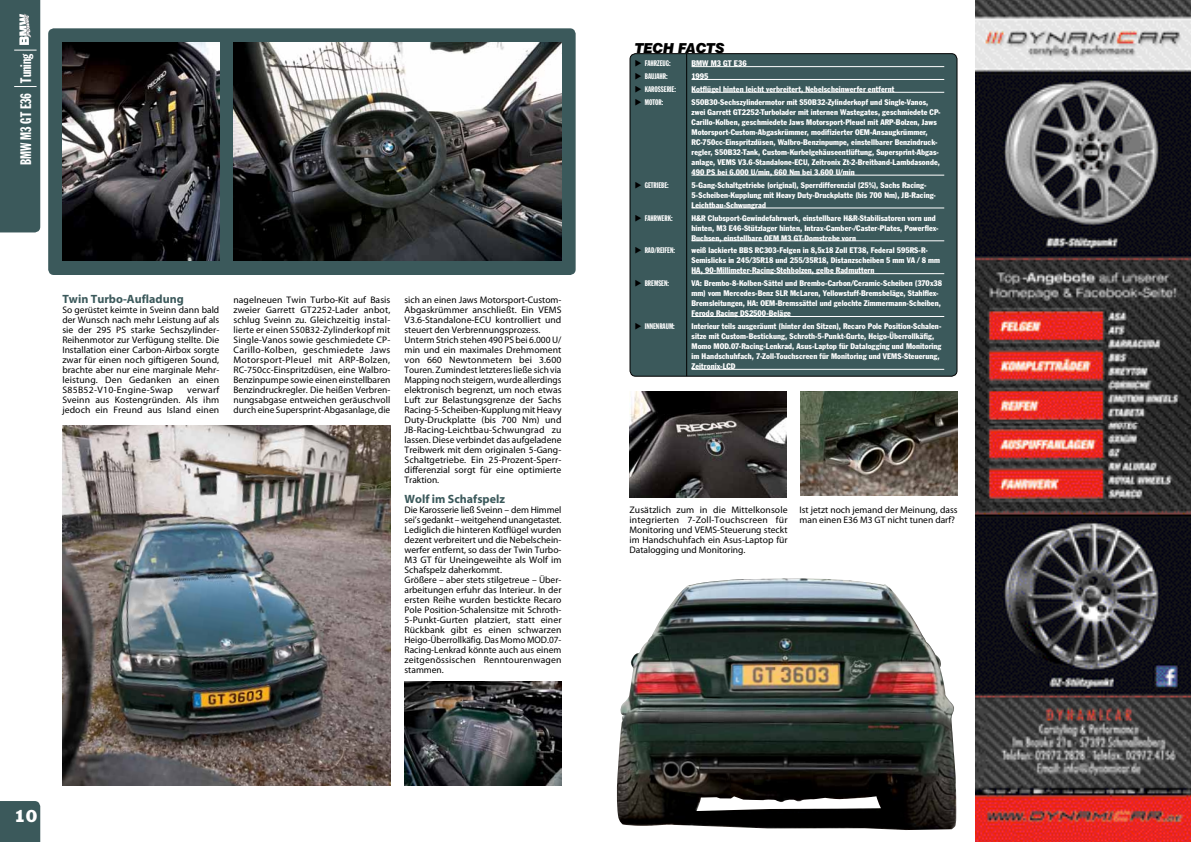
<style>
.page{position:relative;width:1191px;height:842px;background:#fff}
.page>*{position:absolute;margin:0;border:0;box-sizing:border-box;transform-origin:0 0}
.t1{font:16px "Franklin Gothic";color:#fff}
.t2{font:15px "Franklin Gothic Extra Cond";color:#fff}
.t3{font:italic 900 14px "Helvetica BQ";color:#000}
.t4{font:700 12px "Myriad";color:#3b595b}
.t5{font:9.5px/10px "Myriad";color:#000;text-align:justify}
.t6{font:condensed 8px/10px "Franklin Gothic";letter-spacing:.01em;color:#fff}
.t7{font:8px "Franklin Gothic Extra Cond";color:#fff}
.s1{color:#000}
</style>
<div class="page">
<div style="left:48px;top:28px;width:527px;height:247px;background:#3b595b;border-radius:6px"></div>
<img style="left:975px;top:0;width:216px;height:842px">
<img style="left:62px;top:425px;width:328px;height:360px">
<img style="left:616px;top:578px;width:340px;height:252px">
<div style="left:0;top:801px;width:40px;height:41px;background:#3b595b"></div>
<div style="left:630px;top:54px;width:327px;height:322px;background:#3b595b;border-radius:6px"></div>
<div style="left:629px;top:53px;width:328px;height:324px;border:1px solid #000;border-radius:6px"></div>
<hr style="left:686px;top:54px;width:1px;height:322px;background:#000">
<hr style="left:691px;top:66px;width:253px;height:1px;background:#fff">
<hr style="left:691px;top:79px;width:253px;height:1px;background:#fff">
<hr style="left:691px;top:92px;width:253px;height:1px;background:#fff">
<hr style="left:691px;top:175px;width:253px;height:1px;background:#fff">
<hr style="left:691px;top:208px;width:253px;height:1px;background:#fff">
<hr style="left:691px;top:241px;width:253px;height:1px;background:#fff">
<hr style="left:691px;top:273px;width:253px;height:1px;background:#fff">
<hr style="left:691px;top:316px;width:253px;height:1px;background:#fff">
<hr style="left:691px;top:369px;width:253px;height:1px;background:#fff">
<div style="left:0;top:0;width:40px;height:232px;background:#3b595b"></div>
<img style="left:62px;top:43px;width:157px;height:218px">
<img style="left:629px;top:391px;width:157px;height:106px">
<img style="left:234px;top:43px;width:327px;height:218px">
<img style="left:800px;top:391px;width:157px;height:105px">
<img style="left:404px;top:682px;width:157px;height:103px">
<h2 class="t2" style="left:18px;top:82px;width:30px;rotate:-90deg">TUNING</h2>
<h2 class="t2" style="left:18px;top:165px;width:74px;rotate:-90deg">BMW M3 GT E36</h2>
<p class="t4" style="left:62px;top:292px;width:123px">Twin Turbo-Aufladung</p>
<p class="t5" style="left:62px;top:305px;width:158px">So gerüstet keimte in Sveinn dann bald der Wunsch nach mehr Leistung auf als sie der 295 PS starke Sechszylinder-Reihenmotor zur Verfügung stellte. Die Installation einer Carbon-Airbox sorgte zwar für einen noch giftigeren Sound, brachte aber nur eine marginale Mehr&shy;leistung. Den Gedanken an einen S85B52-V10-Engine-Swap</p>
<p class="t5" style="left:62px;top:385px;width:158px;text-indent:125px">verwarf Sveinn aus Kostengründen. Als ihm jedoch ein Freund aus Island einen</p>
<h3 class="t3" style="left:635px;top:40px;width:91px">TECH FACTS</h3>
<p class="t7" style="left:635px;top:59px;width:37px"><span class="s1">◆</span> FAHRZEUG:</p>
<p class="t6" style="left:691px;top:58px;width:57px">BMW M3 GT E36</p>
<p class="t7" style="left:635px;top:72px;width:34px"><span class="s1">◆</span> BAUJAHR:</p>
<p class="t6" style="left:691px;top:71px;width:18px">1995</p>
<p class="t7" style="left:635px;top:85px;width:43px"><span class="s1">◆</span> KAROSSERIE:</p>
<p class="t6" style="left:691px;top:84px;width:204px">Kotflügel hinten leicht verbreitert, Nebelscheinwerfer entfernt</p>
<p class="t7" style="left:635px;top:98px;width:30px"><span class="s1">◆</span> MOTOR:</p>
<p class="t6" style="left:691px;top:97px;width:251px">S50B30-Sechszylindermotor mit S50B32-Zylinderkopf und Single-Vanos, zwei Garrett GT2252-Turbolader mit internen Wastegates, geschmiedete CP-Carillo-Kolben, geschmiedete Jaws Motorsport-Pleuel mit ARP-Bolzen, Jaws Motorsport-Custom-Abgaskrümmer, modifizierter OEM-Ansaugkrümmer, RC-750cc-Einspritzdüsen, Walbro-Benzinpumpe, einstellbarer Benzindruck&shy;regler, S50B32-Tank, Custom-Kurbelgehäuseentlüftung, Supersprint-Abgas&shy;anlage, VEMS V3.6-Standalone-ECU, Zeitronix Zt-2-Breitband-Lambdasonde, 490 PS bei 6.000 U/min, 660 Nm bei 3.600 U/min</p>
<p class="t7" style="left:635px;top:181px;width:35px"><span class="s1">◆</span> GETRIEBE:</p>
<p class="t6" style="left:691px;top:180px;width:246px">5-Gang-Schaltgetriebe (original), Sperrdifferenzial (25%), Sachs Racing-<br>5-Scheiben-Kupplung mit Heavy Duty-Druckplatte (bis 700 Nm), JB-Racing-<br>Leichtbau-Schwungrad</p>
<p class="t7" style="left:635px;top:213px;width:39px"><span class="s1">◆</span> FAHRWERK:</p>
<p class="t6" style="left:691px;top:213px;width:248px">H&amp;R Clubsport-Gewindefahrwerk, einstellbare H&amp;R-Stabilisatoren vorn und hinten, M3 E46-Stützlager hinten, Intrax-Camber-/Caster-Plates, Powerflex-<br>Buchsen, einstellbare OEM M3 GT-Domstrebe vorn</p>
<p class="t7" style="left:635px;top:246px;width:42px"><span class="s1">◆</span> RAD/REIFEN:</p>
<p class="t6" style="left:691px;top:245px;width:250px">weiß lackierte BBS RC303-Felgen in 8,5x18 Zoll ET38, Federal 595RS-R-<br>Semislicks in 245/35R18 und 255/35R18, Distanzscheiben 5 mm VA / 8 mm<br>HA, 90-Millimeter-Racing-Stehbolzen, gelbe Radmuttern</p>
<p class="t7" style="left:635px;top:279px;width:36px"><span class="s1">◆</span> BREMSEN:</p>
<p class="t6" style="left:691px;top:278px;width:252px">VA: Brembo-8-Kolben-Sättel und Brembo-Carbon/Ceramic-Scheiben (370x38 mm) vom Mercedes-Benz SLR McLaren, Yellowstuff-Bremsbeläge, Stahlflex-Bremsleitungen, HA: OEM-Bremssättel und gelochte Zimmermann-Scheiben, Ferodo Racing DS2500-Beläge</p>
<p class="t7" style="left:635px;top:322px;width:42px"><span class="s1">◆</span> INNENRAUM:</p>
<p class="t6" style="left:691px;top:321px;width:251px">Interieur teils ausgeräumt (hinter den Sitzen), Recaro Pole Position-Schalen&shy;sitze mit Custom-Bestickung, Schroth-5-Punkt-Gurte, Heigo-Überrollkäfig, Momo MOD.07-Racing-Lenkrad, Asus-Laptop für Datalogging und Monitoring im Handschuhfach, 7-Zoll-Touchscreen für Monitoring und VEMS-Steuerung, Zeitronix-LCD</p>
<p class="t5" style="left:233px;top:295px;width:158px">nagelneuen Twin Turbo-Kit auf Basis zweier Garrett GT2252-Lader anbot, schlug Sveinn zu. Gleichzeitig instal&shy;lierte er einen S50B32-Zylinderkopf mit Single-Vanos sowie geschmiedete CP-Carillo-Kolben, geschmiedete Jaws Motorsport-Pleuel mit ARP-Bolzen, RC-750cc-Einspritzdüsen, eine Walbro-Benzinpumpe sowie einen einstellbaren Benzindruckregler. Die heißen Verbren&shy;nungsabgase entweichen geräuschvoll durch eine Supersprint-Abgasanlage, die</p>
<p class="t5" style="left:404px;top:295px;width:158px;text-align:left">sich an einen Jaws Motorsport-Custom-Abgaskrümmer anschließt. Ein VEMS V3.6-Standalone-ECU kontrolliert und steuert den Verbrennungsprozess.<br>Unterm Strich stehen 490 PS bei 6.000 U/ min und ein maximales Drehmoment von 660 Newtonmetern bei 3.600<br>Touren. Zumindest letzteres ließe sich via Mapping noch steigern, wurde allerdings elektronisch begrenzt, um noch etwas Luft zur Belastungsgrenze der Sachs Racing-5-Scheiben-Kupplung mit Heavy Duty-Druckplatte (bis 700 Nm) und JB-Racing-Leichtbau-Schwungrad zu lassen. Diese verbindet das aufgeladene Treibwerk mit dem originalen 5-Gang-Schaltgetriebe. Ein 25-Prozent-Sperr&shy;differenzial sorgt für eine optimierte Traktion.</p>
<p class="t4" style="left:404px;top:492px;width:102px">Wolf im Schafspelz</p>
<p class="t5" style="left:404px;top:505px;width:158px;text-align:left">Die Karosserie ließ Sveinn – dem Himmel sei’s gedankt – weitgehend unangetastet.<br>Lediglich die hinteren Kotflügel wurden dezent verbreitert und die Nebelschein&shy;werfer entfernt, so dass der Twin Turbo-M3 GT für Uneingeweihte als Wolf im Schafspelz daherkommt.<br>Größere – aber stets stilgetreue – Über&shy;arbeitungen erfuhr das Interieur. In der ersten Reihe wurden bestickte Recaro Pole Position-Schalensitze mit Schroth-5-Punkt-Gurten platziert, statt einer Rückbank gibt es einen schwarzen Heigo-Überrollkäfig. Das Momo MOD.07- Racing-Lenkrad könnte auch aus einem zeitgenössischen Renntourenwagen stammen.</p>
<p class="t5" style="left:629px;top:505px;width:160px">Zusätzlich zum in die Mittelkonsole integrierten 7-Zoll-Touchscreen für Monitoring und VEMS-Steuerung steckt im Handschuhfach ein Asus-Laptop für Datalogging und Monitoring.</p>
<p class="t5" style="left:799px;top:505px;width:159px">Ist jetzt noch jemand der Meinung, dass man einen E36 M3 GT nicht tunen darf?</p>
<h1 class="t1" style="left:14px;top:806px;width:25px">10</h1>
</div>
